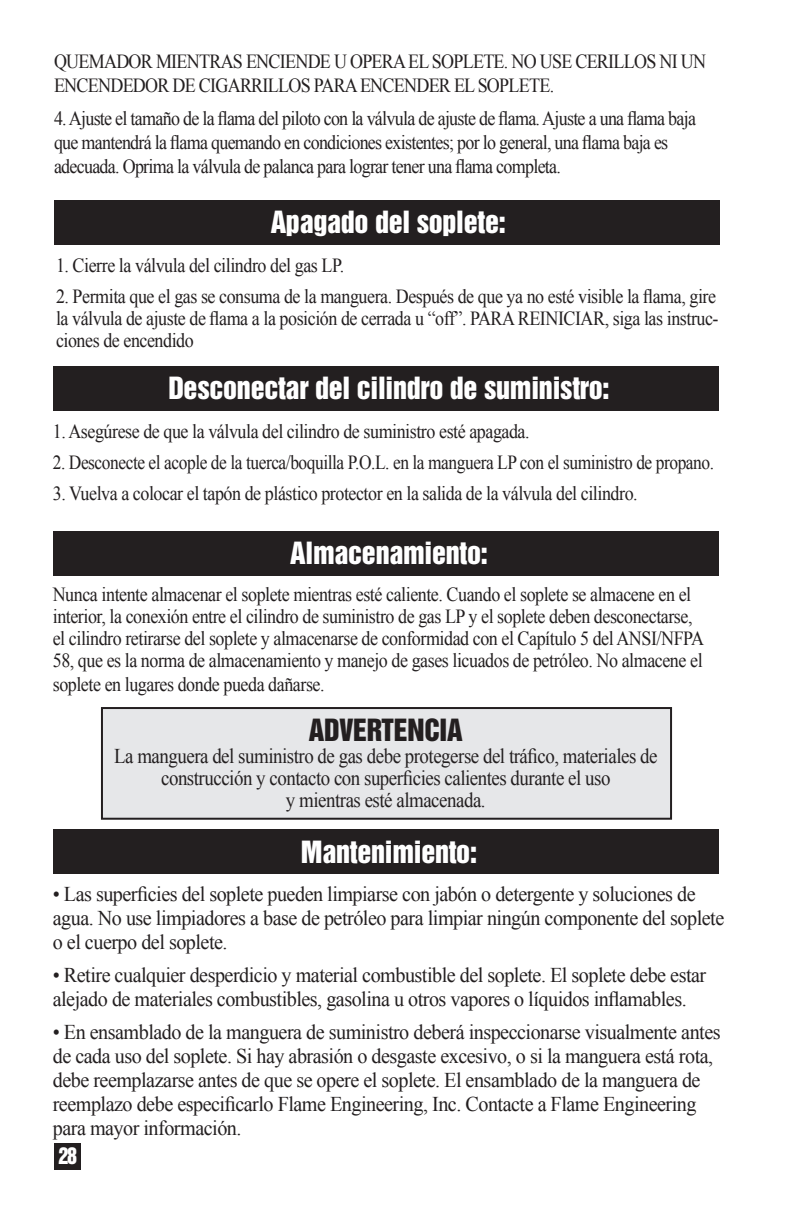
<style>
.page{position:relative;width:792px;height:1224px;background:#fff}
.page>*{position:absolute;margin:0;border:0;box-sizing:border-box;transform-origin:0 0}
.t1{font:28px "Helvetica Inserat";letter-spacing:-.01em;color:#fff}
.t2{font:28px "Helvetica Inserat";letter-spacing:-.01em;color:#231f20}
.t3{font:21px/24px "Times New Roman";letter-spacing:-.025em;color:#231f20;scale:.96 1}
.t4{font:21px/22px "Times New Roman";letter-spacing:-.025em;color:#231f20;text-align:center;scale:.9 1}
.t5{font:21px "Helvetica Inserat";color:#fff;scale:.95 1}
.t6{font:20px/22px "Times New Roman";letter-spacing:-.025em;color:#231f20;scale:.9 1}
.t7{font:20px "Times New Roman";letter-spacing:-.025em;color:#231f20;scale:.87 1}
</style>
<div class="page">
<div style="left:54px;top:1143px;width:27px;height:27px;background:#231f20"></div>
<div style="left:53px;top:830px;width:666px;height:44px;background:#231f20"></div>
<div style="left:53px;top:366px;width:666px;height:45px;background:#231f20"></div>
<div style="left:102px;top:708px;width:569px;height:111px;background:#e6e7e9"></div>
<div style="left:101px;top:707px;width:571px;height:113px;border:2px solid #231f20"></div>
<div style="left:53px;top:531px;width:666px;height:45px;background:#231f20"></div>
<div style="left:54px;top:200px;width:666px;height:45px;background:#231f20"></div>
<p class="t6" style="left:54px;top:49px;width:726px;line-height:24px">QUEMADOR MIENTRAS ENCIENDE U OPERA EL SOPLETE. NO USE CERILLOS NI UN<br>ENCENDEDOR DE CIGARRILLOS PARA ENCENDER EL SOPLETE.</p>
<p class="t6" style="left:54px;top:106px;width:715px;line-height:24px">4. Ajuste el tamaño de la flama del piloto con la válvula de ajuste de flama. Ajuste a una flama baja que mantendrá la flama quemando en condiciones existentes; por lo general, una flama baja es adecuada. Oprima la válvula de palanca para lograr tener una flama completa.</p>
<h1 class="t1" style="left:271px;top:205px;width:237px">Apagado del soplete:</h1>
<p class="t6" style="left:56px;top:254px;width:322px">1. Cierre la válvula del cilindro del gas LP.</p>
<p class="t6" style="left:56px;top:285px;width:738px">2. Permita que el gas se consuma de la manguera. Después de que ya no esté visible la flama, gire la válvula de ajuste de flama a la posición de cerrada u “off”. PARA REINICIAR, siga las instruc&shy;ciones de encendido</p>
<h1 class="t1" style="left:168px;top:371px;width:443px">Desconectar del cilindro de suministro:</h1>
<p class="t6" style="left:53px;top:420px;width:531px">1. Asegúrese de que la válvula del cilindro de suministro esté apagada.</p>
<p class="t7" style="left:53px;top:449px;width:762px">2. Desconecte el acople de la tuerca/boquilla P.O.L. en la manguera LP con el suministro de propano.</p>
<p class="t6" style="left:53px;top:482px;width:651px">3. Vuelva a colocar el tapón de plástico protector en la salida de la válvula del cilindro.</p>
<h1 class="t1" style="left:290px;top:536px;width:199px">Almacenamiento:</h1>
<p class="t6" style="left:53px;top:583px;width:725px">Nunca intente almacenar el soplete mientras esté caliente. Cuando el soplete se almacene en el interior, la conexión entre el cilindro de suministro de gas LP y el soplete deben desconectarse, el cilindro retirarse del soplete y almacenarse de conformidad con el Capítulo 5 del ANSI/NFPA 58, que es la norma de almacenamiento y manejo de gases licuados de petróleo. No almacene el</p>
<p class="t6" style="left:53px;top:673px;width:304px">soplete en lugares donde pueda dañarse.</p>
<h1 class="t2" style="left:309px;top:713px;width:155px">ADVERTENCIA</h1>
<p class="t4" style="left:114px;top:745px;width:605px">La manguera del suministro de gas debe protegerse del tráfico, materiales de construcción y contacto con superficies calientes durante el uso<br>y mientras esté almacenada.</p>
<h1 class="t1" style="left:301px;top:835px;width:178px">Mantenimiento:</h1>
<p class="t3" style="left:53px;top:882px;width:701px">• Las superficies del soplete pueden limpiarse con jabón o detergente y soluciones de agua. No use limpiadores a base de petróleo para limpiar ningún componente del soplete o el cuerpo del soplete.</p>
<p class="t3" style="left:53px;top:963px;width:682px">• Retire cualquier desperdicio y material combustible del soplete. El soplete debe estar alejado de materiales combustibles, gasolina u otros vapores o líquidos inflamables.</p>
<p class="t3" style="left:53px;top:1020px;width:697px">• En ensamblado de la manguera de suministro deberá inspeccionarse visualmente antes de cada uso del soplete. Si hay abrasión o desgaste excesivo, o si la manguera está rota, debe reemplazarse antes de que se opere el soplete. El ensamblado de la manguera de reemplazo debe especificarlo Flame Engineering, Inc. Contacte a Flame Engineering para mayor información.</p>
<p class="t5" style="left:58px;top:1143px;width:21px">28</p>
</div>
